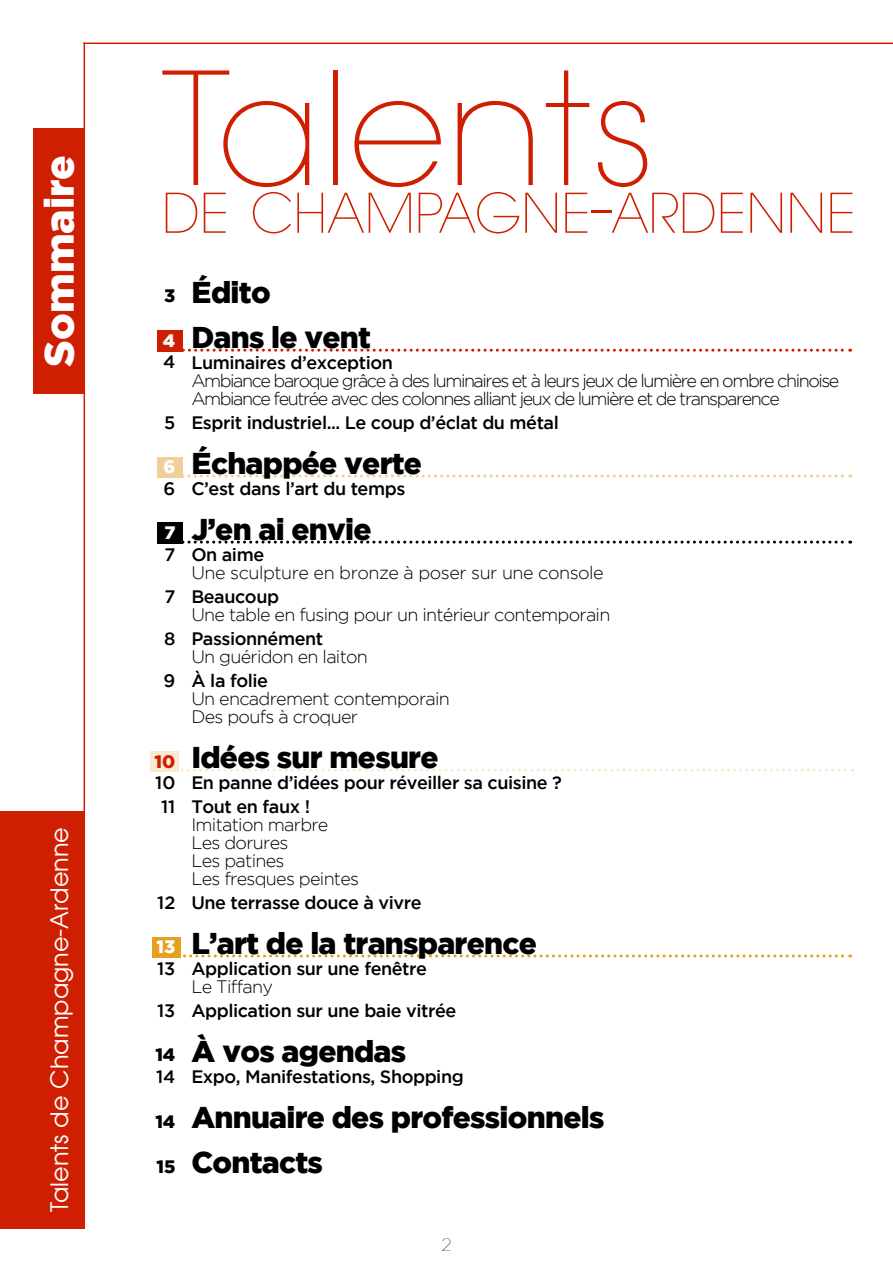
<style>
.page{position:relative;width:893px;height:1263px;background:#fff}
.page>*{position:absolute;margin:0;border:0;box-sizing:border-box;transform-origin:0 0}
.t1{font:200 154.8px "Avant Garde";color:#ce1f02}
.t2{font:200 54.15px "Avant Garde";color:#ce1f02}
.t3{font:900 40.8px "Gotham";color:#fff}
.t4{font:900 30px/45px "Gotham";letter-spacing:-.025em;color:#000}
.t5{font:24px "Avant Garde";color:#fff}
.t6{font:500 18px/24.5px "Gotham";letter-spacing:-.025em;color:#000;text-align:center}
.t7{font:300 18px/18px "Gotham";letter-spacing:-.04em;color:#000}
.t8{font:300 18px/18px "Gotham";letter-spacing:-.08em;color:#000}
.t9{font:900 18px "Gotham";color:#000}
.t10{font:900 18px "Gotham";color:#fff}
.t11{font:900 18px "Gotham";color:#ce1f02}
.t12{font:100 18px "Gotham";color:#000}
.s1{font-size:77.4px}
</style>
<div class="page">
<div style="left:157px;top:331px;width:26px;height:21px;background:#ce1f02"></div>
<div style="left:157px;top:457px;width:26px;height:21px;background:#f1cf9a"></div>
<div style="left:157px;top:523px;width:26px;height:21px;background:#000"></div>
<div style="left:150px;top:751px;width:29px;height:21px;background:#faead1"></div>
<div style="left:152px;top:937px;width:29px;height:20px;background:#e6a01d"></div>
<div style="left:0;top:811px;width:84px;height:418px;background:#ce1f02"></div>
<div style="left:34px;top:128px;width:50px;height:265px;background:#ce1f02"></div>
<hr style="left:84px;top:43px;width:1px;height:1186px;background:#ce1f02">
<hr style="left:84px;top:43px;width:809px;height:1px;background:#ce1f02">
<svg style="left:183px;top:349px;width:668px;height:3px"></svg>
<svg style="left:183px;top:474px;width:668px;height:3px"></svg>
<svg style="left:183px;top:541px;width:668px;height:3px"></svg>
<svg style="left:180px;top:769px;width:673px;height:3px"></svg>
<svg style="left:183px;top:954px;width:668px;height:3px"></svg>
<h3 class="t3" style="left:36px;top:367px;width:213px;rotate:-90deg">Sommaire</h3>
<h3 class="t5" style="left:45px;top:1212px;width:387px;rotate:-90deg">Talents de Champagne-Ardenne</h3>
<h1 class="t1" style="left:162px;top:38px;width:496px">Talents</h1>
<h2 class="t2" style="left:162px;top:181px;width:696px">DE CHAMPAGNE<span class="s1">-</span>ARDENNE</h2>
<p class="t9" style="left:164px;top:286px;width:13px">3</p>
<p class="t10" style="left:163px;top:331px;width:14px">4</p>
<p class="t6" style="left:163px;top:349px;width:14px">4</p>
<p class="t6" style="left:164px;top:410px;width:13px">5</p>
<p class="t10" style="left:163px;top:457px;width:13px">6</p>
<p class="t6" style="left:164px;top:475px;width:13px">6</p>
<p class="t10" style="left:164px;top:522px;width:13px">7</p>
<p class="t6" style="left:164px;top:541px;width:12px">7</p>
<p class="t6" style="left:164px;top:583px;width:12px">7</p>
<p class="t6" style="left:164px;top:625px;width:13px">8</p>
<p class="t6" style="left:164px;top:667px;width:13px">9</p>
<p class="t11" style="left:155px;top:751px;width:22px">10</p>
<p class="t6" style="left:155px;top:770px;width:22px">10<br>11</p>
<p class="t6" style="left:157px;top:890px;width:20px">12</p>
<p class="t10" style="left:157px;top:936px;width:20px">13</p>
<p class="t6" style="left:157px;top:956px;width:20px">13</p>
<p class="t6" style="left:157px;top:998px;width:20px">13</p>
<p class="t9" style="left:155px;top:1044px;width:21px">14</p>
<p class="t6" style="left:156px;top:1063px;width:21px">14</p>
<p class="t9" style="left:155px;top:1111px;width:21px">14</p>
<p class="t9" style="left:156px;top:1156px;width:20px">15</p>
<h3 class="t4" style="left:191px;top:269px;width:181px">édito<br>Dans le vent</h3>
<p class="t6" style="left:191px;top:350px;width:203px">Luminaires d’exception</p>
<p class="t8" style="left:191px;top:371px;width:650px">Ambiance baroque grâce à des luminaires et à leurs jeux de lumière en ombre chinoise<br>Ambiance feutrée avec des colonnes alliant jeux de lumière et de transparence</p>
<p class="t6" style="left:191px;top:410px;width:369px">Esprit industriel... Le coup d’éclat du métal</p>
<h3 class="t4" style="left:192px;top:440px;width:232px">échappée verte</h3>
<p class="t6" style="left:191px;top:476px;width:215px">C’est dans l’art du temps</p>
<h3 class="t4" style="left:191px;top:506px;width:182px">J’en ai envie</h3>
<p class="t6" style="left:191px;top:542px;width:74px">On aime</p>
<p class="t7" style="left:191px;top:563px;width:414px">U ne sculpture en bronze à poser sur une console</p>
<p class="t6" style="left:191px;top:584px;width:89px">Beaucoup</p>
<p class="t7" style="left:191px;top:605px;width:421px">U ne table en fusing pour un intérieur contemporain</p>
<p class="t6" style="left:191px;top:626px;width:133px">Passionnément</p>
<p class="t7" style="left:191px;top:647px;width:178px">U n guéridon en laiton</p>
<p class="t6" style="left:191px;top:668px;width:78px">à la folie</p>
<p class="t7" style="left:191px;top:689px;width:260px">U n encadrement contemporain<br>Des poufs à croquer</p>
<h3 class="t4" style="left:191px;top:734px;width:249px">Idées sur mesure</h3>
<p class="t6" style="left:191px;top:770px;width:372px;line-height:24px;text-align:left">En panne d’idées pour réveiller sa cuisine ?<br>Tout en faux !</p>
<p class="t7" style="left:191px;top:815px;width:169px">I mitation marbre<br>Les dorures<br>Les patines<br>Les fresques peintes</p>
<p class="t6" style="left:191px;top:890px;width:232px">Une terrasse douce à vivre</p>
<h3 class="t4" style="left:191px;top:920px;width:347px">L’art de la transparence</h3>
<p class="t6" style="left:191px;top:956px;width:237px">Application sur une fenêtre</p>
<p class="t7" style="left:191px;top:977px;width:83px">Le Tiffany</p>
<p class="t6" style="left:191px;top:998px;width:266px">Application sur une baie vitrée</p>
<h3 class="t4" style="left:192px;top:1028px;width:216px">à vos agendas</h3>
<p class="t6" style="left:191px;top:1064px;width:274px">Expo, Manifestations, Shopping</p>
<h3 class="t4" style="left:191px;top:1094px;width:415px">Annuaire des professionnels<br>Contacts</h3>
<p class="t12" style="left:441px;top:1234px;width:12px">2</p>
</div>
